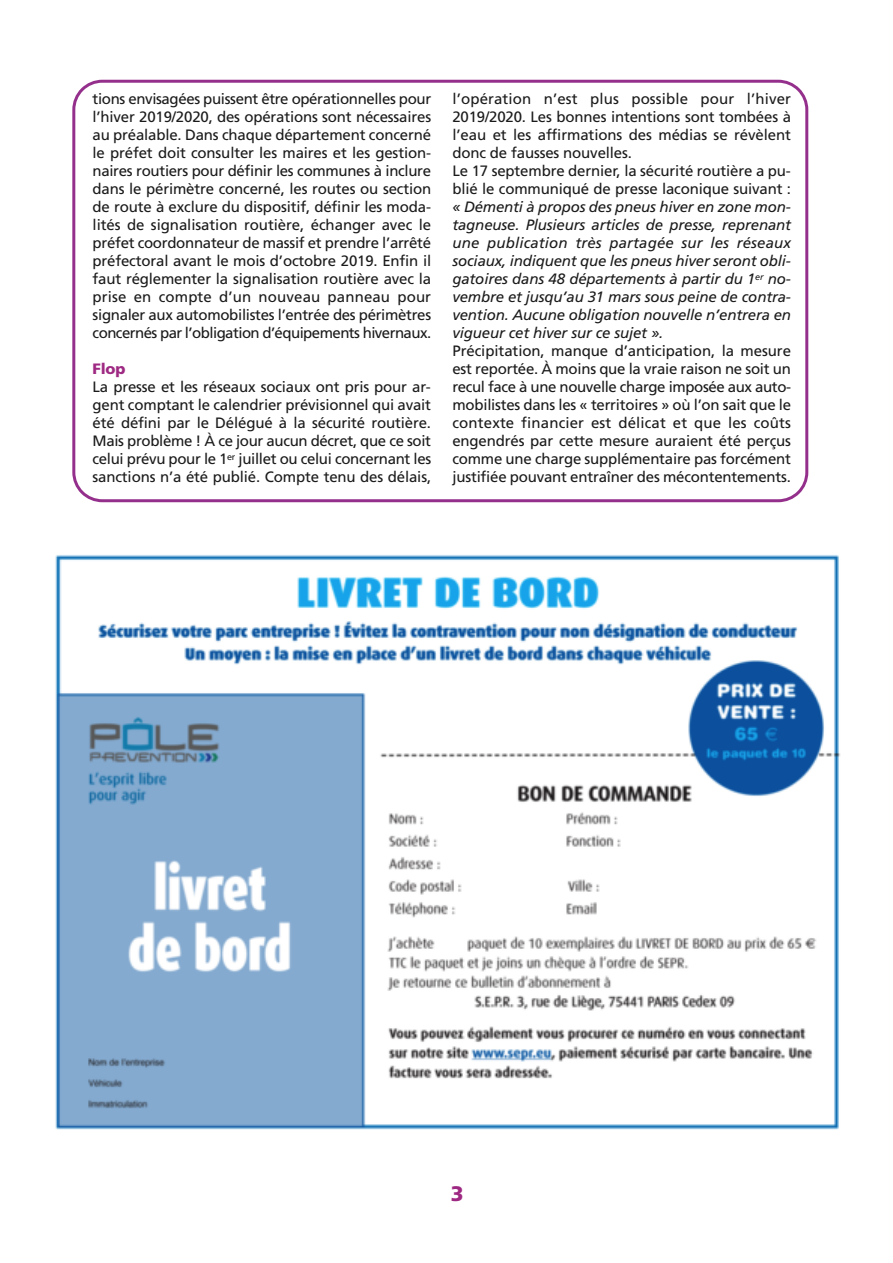
<style>
.page{position:relative;width:893px;height:1263px;background:#fff}
.page>*{position:absolute;margin:0;border:0;box-sizing:border-box;transform-origin:0 0}
.t1{font:900 21px "Frutiger";color:#9e2982}
.t2{font:15px/18px "Frutiger";letter-spacing:-.01em;color:#1c1b1c;text-align:justify}
.t3{font:italic 15px/18px "Frutiger";letter-spacing:-.01em;color:#1c1b1c;text-align:justify}
.t4{font:900 15px "Frutiger";color:#9e2982}
</style>
<div class="page">
<img style="left:55px;top:555px;width:786px;height:575px">
<svg style="left:72px;top:80px;width:736px;height:422px"></svg>
<p class="t2" style="left:93px;top:91px;width:340px">tions envisagées puissent être opérationnelles pour l’hiver 2019/2020, des opérations sont nécessaires au préalable. Dans chaque département concerné le préfet doit consulter les maires et les gestion&shy;naires routiers pour définir les communes à inclure dans le périmètre concerné, les routes ou section de route à exclure du dispositif, définir les moda&shy;lités de signalisation routière, échanger avec le préfet coordonnateur de massif et prendre l’arrêté préfectoral avant le mois d’octobre 2019. Enfin il faut réglementer la signalisation routière avec la prise en compte d’un nouveau panneau pour signaler aux automobilistes l’entrée des périmètres concernés par l’obligation d’équipements hivernaux.</p>
<p class="t4" style="left:93px;top:363px;width:34px">Flop</p>
<p class="t2" style="left:93px;top:379px;width:340px">La presse et les réseaux sociaux ont pris pour ar&shy;gent comptant le calendrier prévisionnel qui avait été défini par le Délégué à la sécurité routière.<br>Mais problème ! À ce jour aucun décret, que ce soit celui prévu pour le 1<sup>er</sup> juillet ou celui concernant les sanctions n’a été publié. Compte tenu des délais,</p>
<p class="t2" style="left:452px;top:91px;width:340px;text-align:left">l’opération n’est plus possible pour l’hiver 2019/2020. Les bonnes intentions sont tombées à l’eau et les affirmations des médias se révèlent donc de fausses nouvelles.<br>Le 17 septembre dernier, la sécurité routière a pu&shy;blié le communiqué de presse laconique suivant :</p>
<p class="t3" style="left:452px;top:199px;width:340px">« Démenti à propos des pneus hiver en zone mon&shy;tagneuse. Plusieurs articles de presse, reprenant une publication très partagée sur les réseaux sociaux, indiquent que les pneus hiver seront obli&shy;gatoires dans 48 départements à partir du 1<sup>er</sup> no&shy;vembre et jusqu’au 31 mars sous peine de contra&shy;vention. Aucune obligation nouvelle n’entrera en vigueur cet hiver sur ce sujet ».</p>
<p class="t2" style="left:452px;top:343px;width:340px">Précipitation, manque d’anticipation, la mesure est reportée. À moins que la vraie raison ne soit un recul face à une nouvelle charge imposée aux auto&shy;mobilistes dans les « territoires » où l’on sait que le contexte financier est délicat et que les coûts engendrés par cette mesure auraient été perçus comme une charge supplémentaire pas forcément justifiée pouvant entraîner des mécontentements.</p>
<h1 class="t1" style="left:451px;top:1186px;width:14px">3</h1>
</div>
